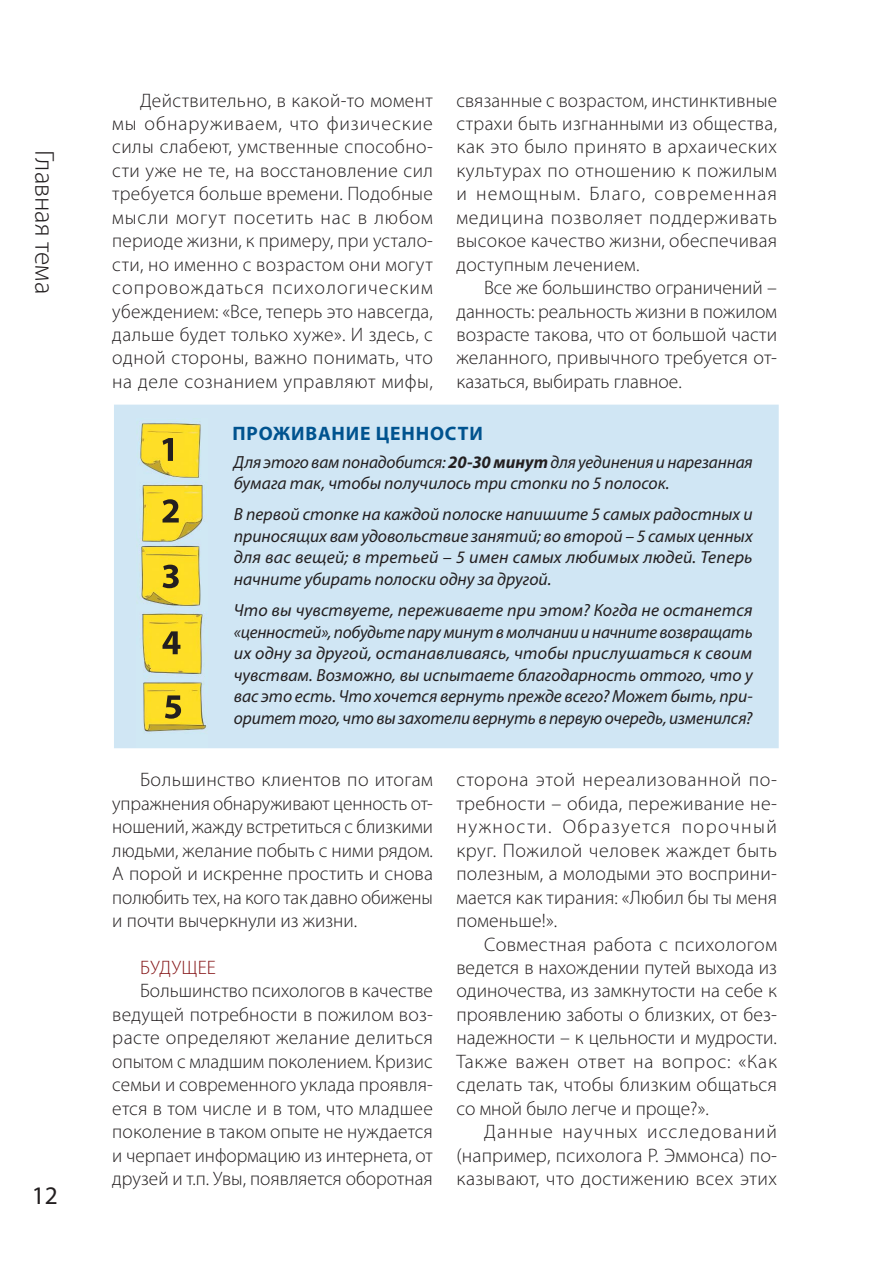
<style>
.page{position:relative;width:893px;height:1263px;background:#fff}
.page>*{position:absolute;margin:0;border:0;box-sizing:border-box;transform-origin:0 0}
.t1{font:300 27.3px "Myriad Pro";color:#231f20}
.t2{font:25.35px "Myriad Pro";color:#231f20}
.t3{font:300 19.5px/23.4px "Myriad Pro";letter-spacing:.01em;color:#231f20;text-align:justify}
.t4{font:700 19.5px "Myriad Pro";letter-spacing:.04em;color:#00538f}
.t5{font:300 19.5px "Myriad Pro";letter-spacing:.01em;color:#851618}
.t6{font:italic 17.55px/21.5px "Myriad Pro";color:#231f20;text-align:justify}
.s1{font-weight:700}
</style>
<div class="page">
<div style="left:114px;top:405px;width:665px;height:343px;background:#d0e6f4"></div>
<img style="left:136px;top:419px;width:72px;height:328px">
<svg style="left:162px;top:438px;width:11px;height:23px"></svg>
<svg style="left:162px;top:499px;width:17px;height:24px"></svg>
<svg style="left:163px;top:565px;width:16px;height:23px"></svg>
<svg style="left:162px;top:631px;width:18px;height:23px"></svg>
<svg style="left:165px;top:695px;width:16px;height:24px"></svg>
<h1 class="t1" style="left:55px;top:150px;width:146px;rotate:90deg">Главная тема</h1>
<p class="t2" style="left:32px;top:1181px;width:28px">12</p>
<p class="t3" style="left:112px;top:90px;width:322px;text-indent:28px">Действительно, в какой-то момент мы обнаруживаем, что физические силы слабеют, умственные способно&shy;сти уже не те, на восстановление сил требуется больше времени. Подобные мысли могут посетить нас в любом периоде жизни, к примеру, при устало&shy;сти, но именно с возрастом они могут сопровождаться психологическим убеждением: «Все, теперь это навсегда, дальше будет только хуже». И здесь, с одной стороны, важно понимать, что на деле сознанием управляют мифы,</p>
<p class="t3" style="left:456px;top:90px;width:322px">связанные с возрастом, инстинктивные страхи быть изгнанными из общества, как это было принято в архаических культурах по отношению к пожилым и немощным. Благо, современная медицина позволяет поддерживать высокое качество жизни, обеспечивая доступным лечением.</p>
<p class="t3" style="left:456px;top:277px;width:322px;text-indent:28px">Все же большинство ограничений – данность: реальность жизни в пожилом возрасте такова, что от большой части желанного, привычного требуется от&shy;казаться, выбирать главное.</p>
<p class="t4" style="left:232px;top:421px;width:252px">ПРОЖИВАНИЕ ЦЕННОСТИ</p>
<p class="t6" style="left:234px;top:451px;width:520px">Для этого вам понадобится: <span class="s1">20-30 минут</span> для уединения и нарезанная бумага так, чтобы получилось три стопки по 5 полосок.</p>
<p class="t6" style="left:234px;top:504px;width:520px">В первой стопке на каждой полоске напишите 5 самых радостных и приносящих вам удовольствие занятий; во второй – 5 самых ценных для вас вещей; в третьей – 5 имен самых любимых людей. Теперь начните убирать полоски одну за другой.</p>
<p class="t6" style="left:234px;top:599px;width:520px">Что вы чувствуете, переживаете при этом? Когда не останется «ценностей», побудьте пару минут в молчании и начните возвращать их одну за другой, останавливаясь, чтобы прислушаться к своим чувствам. Возможно, вы испытаете благодарность оттого, что у вас это есть. Что хочется вернуть прежде всего? Может быть, при&shy;оритет того, что вы захотели вернуть в первую очередь, изменился?</p>
<p class="t3" style="left:112px;top:770px;width:322px;text-indent:28px">Большинство клиентов по итогам упражнения обнаруживают ценность от&shy;ношений, жажду встретиться с близкими людьми, желание побыть с ними рядом.<br>А порой и искренне простить и снова полюбить тех, на кого так давно обижены и почти вычеркнули из жизни.</p>
<p class="t5" style="left:140px;top:960px;width:77px">БУДУЩЕЕ</p>
<p class="t3" style="left:112px;top:981px;width:322px;text-indent:28px">Большинство психологов в качестве ведущей потребности в пожилом воз&shy;расте определяют желание делиться опытом с младшим поколением. Кризис семьи и современного уклада проявля&shy;ется в том числе и в том, что младшее поколение в таком опыте не нуждается и черпает информацию из интернета, от друзей и т.п. Увы, появляется оборотная</p>
<p class="t3" style="left:456px;top:770px;width:322px">сторона этой нереализованной по&shy;требности – обида, переживание не&shy;нужности. Образуется порочный круг. Пожилой человек жаждет быть полезным, а молодыми это восприни&shy;мается как тирания: «Любил бы ты меня поменьше!».</p>
<p class="t3" style="left:456px;top:934px;width:322px;text-indent:28px">Совместная работа с психологом ведется в нахождении путей выхода из одиночества, из замкнутости на себе к проявлению заботы о близких, от без&shy;надежности – к цельности и мудрости.<br>Также важен ответ на вопрос: «Как сделать так, чтобы близким общаться со мной было легче и проще?».</p>
<p class="t3" style="left:456px;top:1121px;width:322px;text-indent:28px">Данные научных исследований (например, психолога Р. Эммонса) по&shy;казывают, что достижению всех этих</p>
</div>
